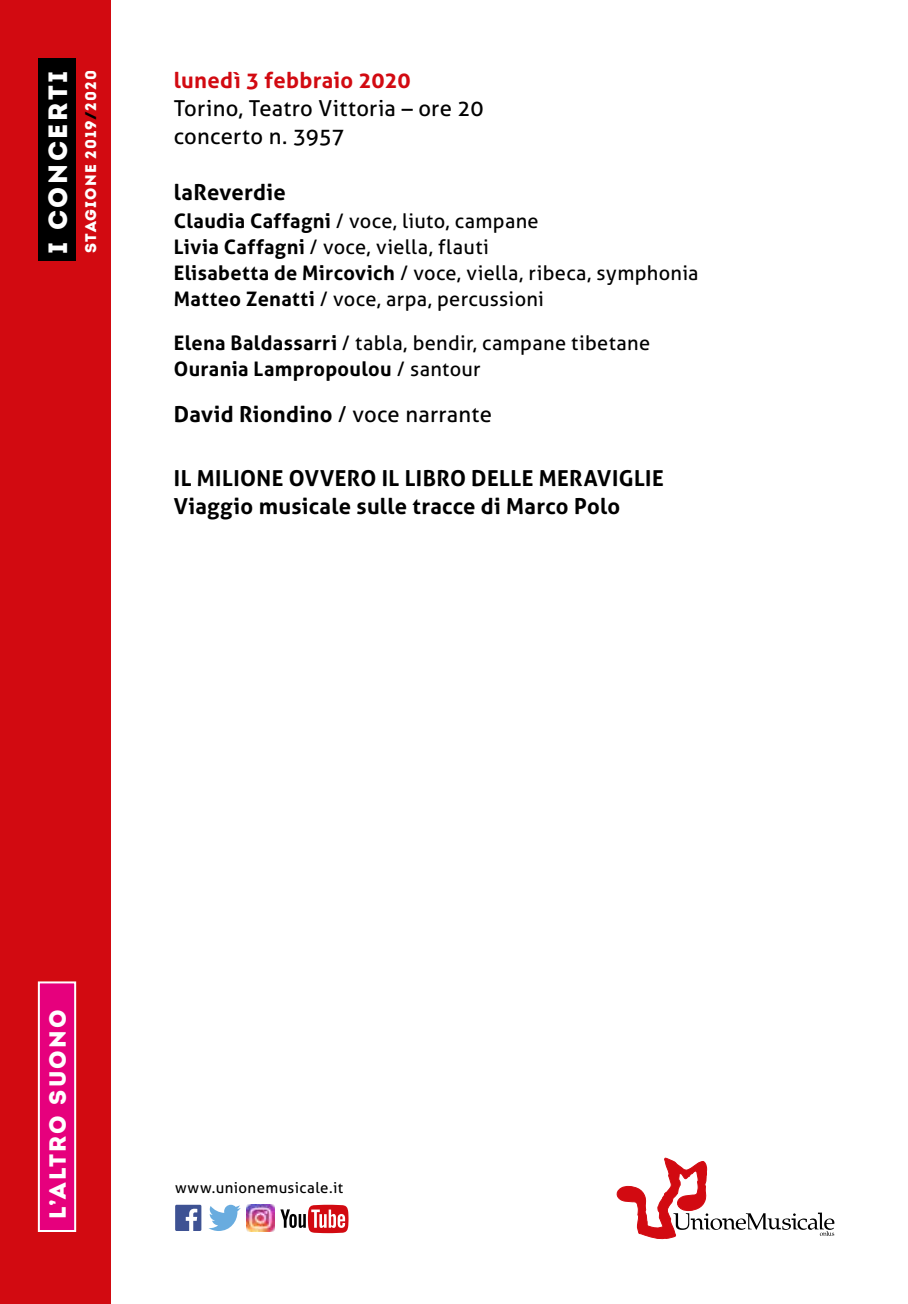
<style>
.page{position:relative;width:908px;height:1304px;background:#fff}
.page>*{position:absolute;margin:0;border:0;box-sizing:border-box;transform-origin:0 0}
.t1{font:900 26.4px "Intro";letter-spacing:.1em;color:#fff}
.t2{font:900 23.2px "Intro";letter-spacing:.1em;color:#fff}
.t3{font:700 22px/28px "Aller";letter-spacing:.015em;color:#000}
.t4{font:22px/28px "Aller";letter-spacing:.01em;color:#000}
.t5{font:700 22px "Aller";letter-spacing:.01em;color:#d20a11}
.t6{font:20px/26px "Aller";letter-spacing:.015em;color:#000}
.t7{font:900 15.4px "Intro";letter-spacing:.075em;color:#fff}
.t8{font:15px "Aller";letter-spacing:.025em;color:#000}
.s1{color:#000}
.s2{font-weight:700}
.s3{font-weight:400}
</style>
<div class="page">
<svg style="left:616px;top:1158px;width:218px;height:82px"></svg>
<img style="left:247px;top:1204px;width:27px;height:28px">
<svg style="left:208px;top:1205px;width:32px;height:26px"></svg>
<div style="left:175px;top:1205px;width:26px;height:26px;background:#3e5293"></div>
<svg style="left:186px;top:1209px;width:11px;height:22px"></svg>
<svg style="left:280px;top:1205px;width:68px;height:28px"></svg>
<div style="left:0;top:0;width:110px;height:1304px;background:#d20a11"></div>
<div style="left:39px;top:982px;width:36px;height:249px;background:#e6007d"></div>
<div style="left:38px;top:981px;width:38px;height:251px;border:2px solid #fff"></div>
<div style="left:38px;top:58px;width:38px;height:203px;background:#000"></div>
<h1 class="t1" style="left:41px;top:254px;width:185px;rotate:-90deg">I CONCERTI</h1>
<p class="t7" style="left:80px;top:253px;width:184px;rotate:-90deg">STAGIONE 2019<span class="s1">/</span>2020</p>
<p class="t5" style="left:174px;top:67px;width:238px">lunedì 3 febbraio 2020</p>
<p class="t4" style="left:174px;top:94px;width:311px">Torino, Teatro Vittoria – ore 20 concerto n. 3957</p>
<p class="t3" style="left:174px;top:178px;width:113px">laReverdie</p>
<p class="t6" style="left:174px;top:208px;width:526px"><span class="s2">Claudia Caffagni</span> / voce, liuto, campane<br><span class="s2">Livia Caffagni</span> / voce, viella, flauti<br><span class="s2">Elisabetta de Mircovich</span> / voce, viella, ribeca, symphonia <span class="s2">Matteo Zenatti</span> / voce, arpa, percussioni</p>
<p class="t6" style="left:174px;top:330px;width:477px"><span class="s2">Elena Baldassarri</span> / tabla, bendir, campane tibetane<br><span class="s2">Ourania Lampropoulou</span> / santour</p>
<p class="t3" style="left:174px;top:400px;width:319px">David Riondino <span class="s3">/ voce narrante</span></p>
<p class="t3" style="left:174px;top:464px;width:491px">IL MILIONE OVVERO IL LIBRO DELLE MERAVIGLIE<br>Viaggio musicale sulle tracce di Marco Polo</p>
<p class="t2" style="left:42px;top:1219px;width:211px;rotate:-90deg">L’ALTRO SUONO</p>
<p class="t8" style="left:175px;top:1178px;width:169px">www.unionemusicale.it</p>
</div>
